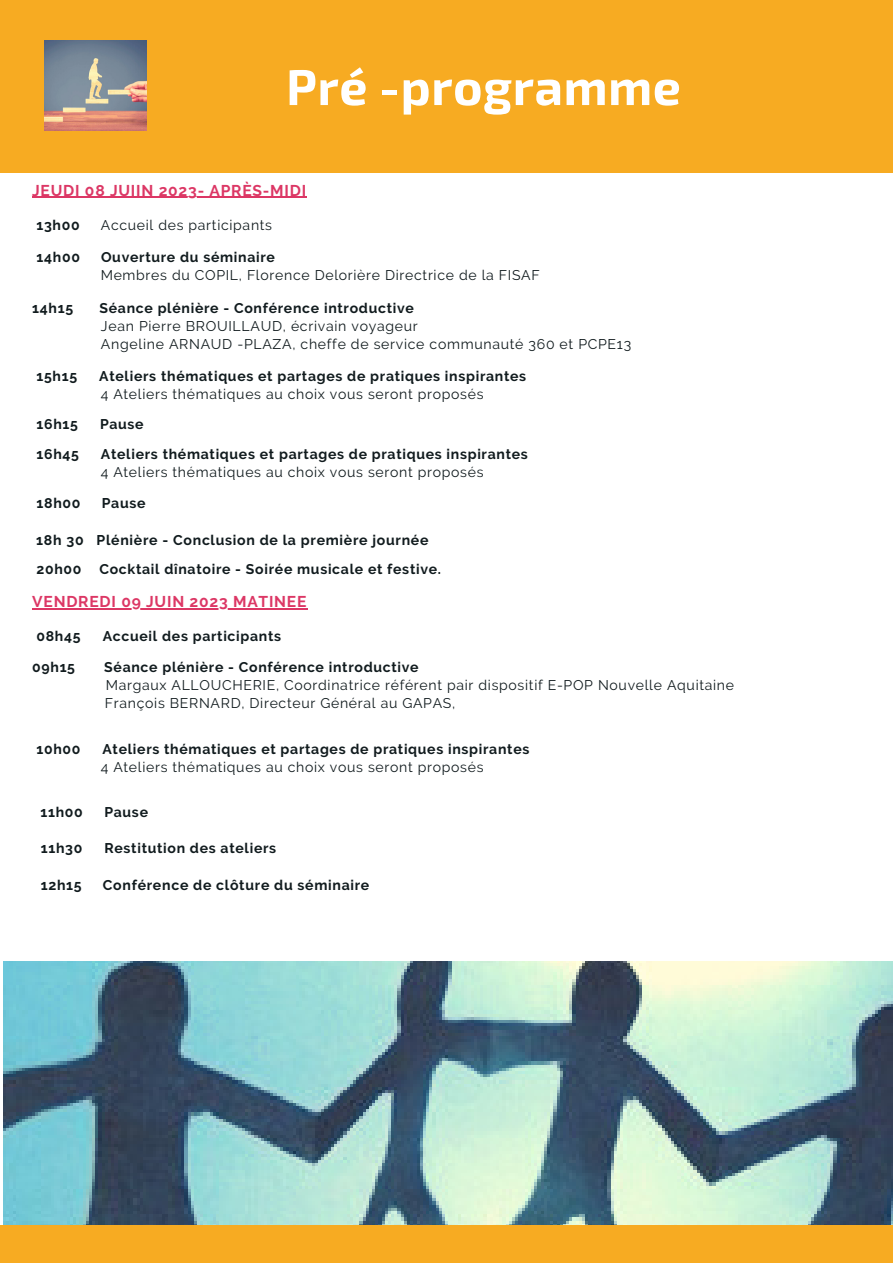
<style>
.page{position:relative;width:893px;height:1264px;background:#fff}
.page>*{position:absolute;margin:0;border:0;box-sizing:border-box;transform-origin:0 0}
.t1{font:700 50.25px "Exo 2";letter-spacing:.01em;color:#fff}
.t2{font:700 15.6px "Raleway";letter-spacing:.05em;color:#dc3765}
.t3{font:700 14.1px/29px "Raleway";letter-spacing:.05em;color:#111b1e}
.t4{font:14.1px/18px "Raleway";letter-spacing:.05em;color:#111b1e}
</style>
<div class="page">
<div style="left:0;top:0;width:892px;height:172px;background:#f7ab22"></div>
<div style="left:0;top:1224px;width:892px;height:38px;background:#f7ab22"></div>
<hr style="left:32px;top:197px;width:275px;height:1px;background:#dc3765">
<hr style="left:32px;top:608px;width:275px;height:1px;background:#dc3765">
<img style="left:44px;top:40px;width:103px;height:90px">
<img style="left:4px;top:961px;width:888px;height:263px">
<h1 class="t1" style="left:286px;top:54px;width:396px">Pré -programme</h1>
<p class="t2" style="left:32px;top:181px;width:275px">JEUDI 08 JUIIN 2023- APRÈS-MIDI</p>
<p class="t3" style="left:36px;top:211px;width:45px">13h00</p>
<p class="t4" style="left:101px;top:216px;width:173px">Accueil des participants</p>
<p class="t3" style="left:36px;top:243px;width:45px">14h00</p>
<p class="t3" style="left:101px;top:243px;width:175px">Ouverture du séminaire</p>
<p class="t4" style="left:101px;top:266px;width:440px">Membres du COPIL, Florence Delorière Directrice de la FISAF</p>
<p class="t3" style="left:32px;top:293px;width:42px">14h15</p>
<p class="t3" style="left:99px;top:293px;width:316px">Séance plénière - Conférence introductive</p>
<p class="t4" style="left:101px;top:316px;width:531px">Jean Pierre BROUILLAUD, écrivain voyageur<br>Angeline ARNAUD -PLAZA, cheffe de service communauté 360 et PCPE13</p>
<p class="t3" style="left:36px;top:361px;width:42px">15h15</p>
<p class="t3" style="left:99px;top:361px;width:428px">Ateliers thématiques et partages de pratiques inspirantes</p>
<p class="t4" style="left:101px;top:385px;width:384px">4 Ateliers thématiques au choix vous seront proposés</p>
<p class="t3" style="left:36px;top:410px;width:43px">16h15</p>
<p class="t3" style="left:100px;top:410px;width:45px">Pause</p>
<p class="t3" style="left:36px;top:440px;width:44px">16h45</p>
<p class="t3" style="left:101px;top:440px;width:428px">Ateliers thématiques et partages de pratiques inspirantes</p>
<p class="t4" style="left:101px;top:463px;width:384px">4 Ateliers thématiques au choix vous seront proposés</p>
<p class="t3" style="left:36px;top:489px;width:46px">18h00</p>
<p class="t3" style="left:102px;top:489px;width:45px">Pause</p>
<p class="t3" style="left:36px;top:526px;width:393px">18h 30 Plénière - Conclusion de la première journée<br>20h00</p>
<p class="t3" style="left:99px;top:555px;width:343px">Cocktail dînatoire - Soirée musicale et festive.</p>
<p class="t2" style="left:32px;top:592px;width:276px">VENDREDI 09 JUIN 2023 MATINEE</p>
<p class="t3" style="left:36px;top:622px;width:46px">08h45</p>
<p class="t3" style="left:103px;top:622px;width:180px">Accueil des participants</p>
<p class="t3" style="left:32px;top:652px;width:44px">09h15</p>
<p class="t3" style="left:104px;top:652px;width:316px">Séance plénière - Conférence introductive</p>
<p class="t4" style="left:105px;top:676px;width:630px">Margaux ALLOUCHERIE, Coordinatrice référent pair dispositif E-POP Nouvelle Aquitaine<br>François BERNARD, Directeur Général au GAPAS,</p>
<p class="t3" style="left:36px;top:735px;width:46px">10h00</p>
<p class="t3" style="left:102px;top:735px;width:428px">Ateliers thématiques et partages de pratiques inspirantes</p>
<p class="t4" style="left:101px;top:758px;width:384px">4 Ateliers thématiques au choix vous seront proposés</p>
<p class="t3" style="left:41px;top:797px;width:44px">11h00</p>
<p class="t3" style="left:104px;top:797px;width:45px">Pause</p>
<p class="t3" style="left:41px;top:833px;width:43px">11h30</p>
<p class="t3" style="left:104px;top:833px;width:173px">Restitution des ateliers</p>
<p class="t3" style="left:41px;top:870px;width:42px">12h15</p>
<p class="t3" style="left:103px;top:870px;width:268px">Conférence de clôture du séminaire</p>
</div>
